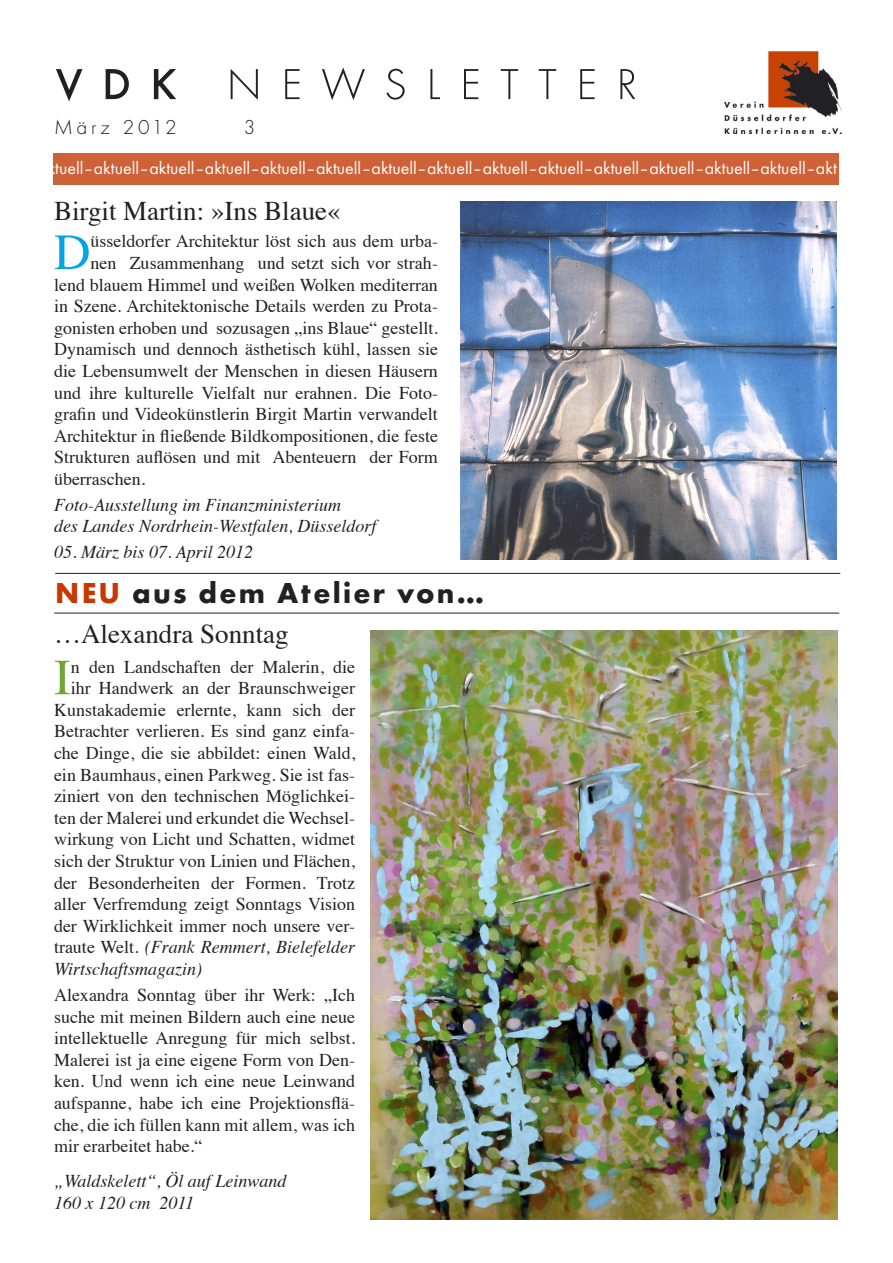
<style>
.page{position:relative;width:893px;height:1263px;background:#fff}
.page>*{position:absolute;margin:0;border:0;box-sizing:border-box;transform-origin:0 0}
.t1{font:50.55px "Times";color:#72a536}
.t2{font:50.55px "Times";color:#00a4e8}
.t3{font:700 30px "Futura T";letter-spacing:.075em;color:#212125}
.t4{font:27px "Times";color:#212125}
.t5{font:300 21px "Futura T";letter-spacing:.18em;color:#212125}
.t6{font:18px/21.6px "Times";color:#212125;text-align:justify}
.t7{font:italic 18px/21.6px "Times";color:#212125}
.t8{font:18px "Futura T";color:#fff}
.s1{color:#c83702}
.s2{font-style:normal}
</style>
<div class="page">
<svg style="left:56px;top:67px;width:579px;height:34px"></svg>
<img style="left:724px;top:52px;width:117px;height:81px">
<hr style="left:55px;top:573px;width:785px;height:1px;background:#212125">
<hr style="left:54px;top:613px;width:785px;height:1px;background:#212125">
<div style="left:54px;top:154px;width:785px;height:31px;background:#ce6137"></div>
<img style="left:460px;top:202px;width:377px;height:357px">
<img style="left:370px;top:630px;width:468px;height:589px">
<p class="t5" style="left:54px;top:115px;width:124px">März 2012</p>
<p class="t5" style="left:244px;top:115px;width:13px">3</p>
<p class="t8" style="left:38px;top:157px;width:800px">aktuell–aktuell–aktuell–aktuell–aktuell–aktuell–aktuell–aktuell–aktuell–aktuell–aktuell–aktuell–aktuell–aktuell–akt</p>
<p class="t4" style="left:54px;top:186px;width:288px">Birgit Martin: »Ins Blaue«</p>
<p class="t2" style="left:54px;top:205px;width:38px">D</p>
<p class="t6" style="left:91px;top:229px;width:349px">üsseldorfer Architektur löst sich aus dem urba-</p>
<p class="t6" style="left:91px;top:251px;width:349px">nen Zusammenhang und setzt sich vor strah-</p>
<p class="t6" style="left:54px;top:272px;width:385px">lend blauem Himmel und weißen Wolken mediterran</p>
<p class="t6" style="left:54px;top:294px;width:385px">in Szene. Architektonische Details werden zu Prota-</p>
<p class="t6" style="left:54px;top:315px;width:385px">gonisten erhoben und sozusagen „ins Blaue“ gestellt.</p>
<p class="t6" style="left:54px;top:337px;width:385px">Dynamisch und dennoch ästhetisch kühl, lassen sie</p>
<p class="t6" style="left:54px;top:359px;width:385px">die Lebensumwelt der Menschen in diesen Häusern</p>
<p class="t6" style="left:54px;top:380px;width:385px">und ihre kulturelle Vielfalt nur erahnen. Die Foto-</p>
<p class="t6" style="left:54px;top:402px;width:385px">grafin und Videokünstlerin Birgit Martin verwandelt</p>
<p class="t6" style="left:54px;top:423px;width:385px">Architektur in fließende Bildkompositionen, die feste</p>
<p class="t6" style="left:54px;top:445px;width:385px">Strukturen auflösen und mit Abenteuern der Form</p>
<p class="t6" style="left:54px;top:467px;width:93px">überraschen.</p>
<p class="t7" style="left:54px;top:493px;width:324px">Foto-Ausstellung im Finanzministerium<br>des Landes Nordrhein-Westfalen, Düsseldorf</p>
<p class="t7" style="left:54px;top:540px;width:201px">05. März bis 07. April 2012</p>
<p class="t3" style="left:55px;top:575px;width:430px"><span class="s1">NEU</span> aus dem Atelier von…</p>
<p class="t4" style="left:54px;top:608px;width:236px">…Alexandra Sonntag</p>
<p class="t1" style="left:54px;top:630px;width:18px">I</p>
<p class="t6" style="left:71px;top:654px;width:286px">n den Landschaften der Malerin, die</p>
<p class="t6" style="left:71px;top:676px;width:286px">ihr Handwerk an der Braunschweiger</p>
<p class="t6" style="left:54px;top:697px;width:303px">Kunstakademie erlernte, kann sich der</p>
<p class="t6" style="left:54px;top:719px;width:303px">Betrachter verlieren. Es sind ganz einfa-</p>
<p class="t6" style="left:54px;top:741px;width:303px">che Dinge, die sie abbildet: einen Wald,</p>
<p class="t6" style="left:54px;top:762px;width:303px">ein Baumhaus, einen Parkweg. Sie ist fas-</p>
<p class="t6" style="left:54px;top:784px;width:303px">ziniert von den technischen Möglichkei-</p>
<p class="t6" style="left:54px;top:805px;width:303px">ten der Malerei und erkundet die Wechsel-</p>
<p class="t6" style="left:54px;top:827px;width:303px">wirkung von Licht und Schatten, widmet</p>
<p class="t6" style="left:54px;top:849px;width:303px">sich der Struktur von Linien und Flächen,</p>
<p class="t6" style="left:54px;top:870px;width:303px">der Besonderheiten der Formen. Trotz</p>
<p class="t6" style="left:54px;top:892px;width:303px">aller Verfremdung zeigt Sonntags Vision</p>
<p class="t6" style="left:54px;top:913px;width:303px">der Wirklichkeit immer noch unsere ver-</p>
<p class="t7" style="left:54px;top:935px;width:303px"><span class="s2">traute Welt.</span> (Frank Remmert, Bielefelder</p>
<p class="t7" style="left:54px;top:957px;width:150px">Wirtschaftsmagazin)</p>
<p class="t6" style="left:54px;top:982px;width:303px">Alexandra Sonntag über ihr Werk: „Ich suche mit meinen Bildern auch eine neue intellektuelle Anregung für mich selbst.<br>Malerei ist ja eine eigene Form von Den&shy;ken. Und wenn ich eine neue Leinwand aufspanne, habe ich eine Projektionsflä&shy;che, die ich füllen kann mit allem, was ich mir erarbeitet habe.“</p>
<p class="t7" style="left:54px;top:1169px;width:234px">„Waldskelett“, Öl auf Leinwand</p>
<p class="t7" style="left:54px;top:1191px;width:142px">160 x 120 cm 2011</p>
</div>
